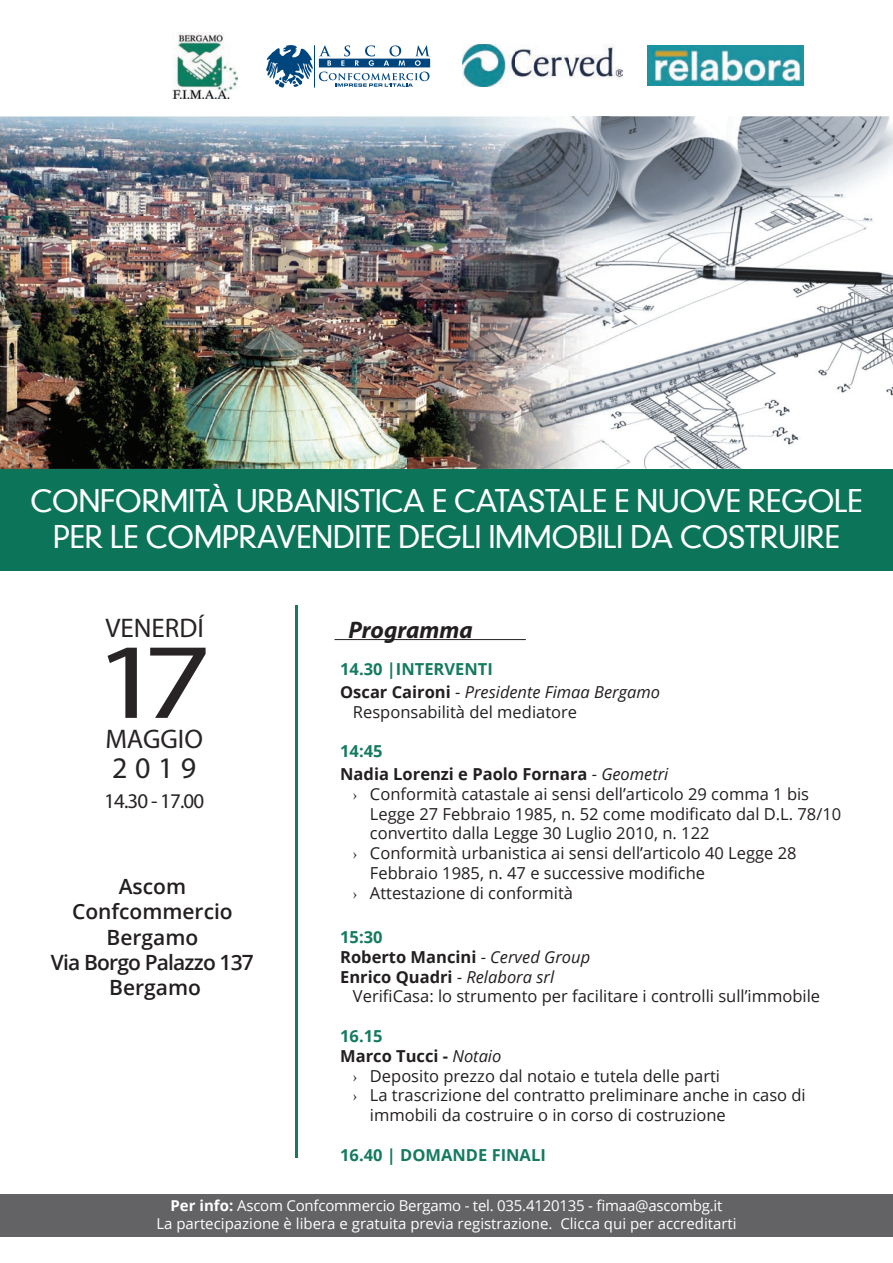
<style>
.page{position:relative;width:893px;height:1263px;background:#fff}
.page>*{position:absolute;margin:0;border:0;box-sizing:border-box;transform-origin:0 0}
.t1{font:108px "Myriad Pro";color:#282425;scale:1.25 1}
.t2{font:300 30px/36px "DIN Neuzeit Grotesk Std";letter-spacing:-.02em;color:#fff;text-align:center}
.t3{font:30px "Myriad Pro";color:#282425}
.t4{font:27px "Myriad Pro";color:#282425}
.t5{font:italic 700 24px "Myriad Pro";color:#231f20}
.t6{font:600 21px/25.2px "Open Sans";color:#231f20;text-align:center}
.t7{font:21px "Myriad Pro";letter-spacing:-.04em;color:#282425}
.t8{font:16.5px "Open Sans";color:#231f20}
.t9{font:700 16.5px/19.8px "Open Sans";color:#231f20}
.t10{font:italic 16.5px/22.8px "Open Sans";color:#231f20}
.t11{font:700 16.5px "Open Sans";color:#147a60}
.t12{font:15px/18px "Open Sans";color:#fff;text-align:center}
.s1{font-weight:700;font-style:normal;color:#147a60}
.s2{font-weight:700;font-style:normal}
.s3{font-style:normal}
.s4{color:#147a60}
.s5{font-weight:400}
.s6{font-weight:400;font-style:italic}
.s7{font-family:"Minion Pro"}
.s8{font-weight:700}
</style>
<div class="page">
<div style="left:0;top:470px;width:893px;height:101px;background:#0c7559"></div>
<hr style="left:334px;top:639px;width:192px;height:1px;background:#231f20">
<img style="left:173px;top:32px;width:65px;height:66px">
<svg style="left:266px;top:45px;width:164px;height:43px"></svg>
<img style="left:0;top:116px;width:893px;height:353px">
<img style="left:435px;top:116px;width:174px;height:353px">
<hr style="left:295px;top:605px;width:2px;height:553px;background:#147a60">
<div style="left:0;top:1194px;width:893px;height:42px;background:#636366"></div>
<img style="left:462px;top:44px;width:160px;height:43px">
<img style="left:647px;top:45px;width:157px;height:40px">
<h2 class="t2" style="left:30px;top:483px;width:834px">CONFORMITÀ URBANISTICA E CATASTALE E NUOVE REGOLE<br>PER LE COMPRAVENDITE DEGLI IMMOBILI DA COSTRUIRE</h2>
<h3 class="t4" style="left:106px;top:611px;width:100px">VENERDÍ</h3>
<h1 class="t1" style="left:94px;top:615px;width:96px">17</h1>
<h3 class="t4" style="left:106px;top:722px;width:99px">MAGGIO</h3>
<h2 class="t3" style="left:112px;top:749px;width:86px">2019</h2>
<p class="t7" style="left:104px;top:788px;width:102px">14.30 - 17.00</p>
<p class="t6" style="left:51px;top:873px;width:204px">Ascom<br>Confcommercio<br>Bergamo<br>Via Borgo Palazzo 137<br>Bergamo</p>
<h3 class="t5" style="left:348px;top:614px;width:126px">Programma</h3>
<p class="t10" style="left:340px;top:657px;width:321px"><span class="s1">14.30 |INTERVENTI<br></span><span class="s2">Oscar Caironi</span> <span class="s3">-</span> Presidente Fimaa Bergamo</p>
<p class="t8" style="left:353px;top:700px;width:226px">Responsabilità del mediatore</p>
<p class="t9" style="left:340px;top:739px;width:330px;line-height:22.8px"><span class="s4">14:45<br></span>Nadia Lorenzi e Paolo Fornara <span class="s5">-</span> <span class="s6">Geometri</span></p>
<p class="t8" style="left:353px;top:782px;width:458px"><span class="s7">›</span> Conformità catastale ai sensi dell’articolo 29 comma 1 bis</p>
<p class="t8" style="left:370px;top:802px;width:473px">Legge 27 Febbraio 1985, n. 52 come modificato dal D.L. 78/10</p>
<p class="t8" style="left:370px;top:822px;width:341px">convertito dalla Legge 30 Luglio 2010, n. 122</p>
<p class="t8" style="left:353px;top:842px;width:445px"><span class="s7">›</span> Conformità urbanistica ai sensi dell’articolo 40 Legge 28</p>
<p class="t8" style="left:370px;top:862px;width:337px">Febbraio 1985, n. 47 e successive modifiche</p>
<p class="t8" style="left:353px;top:881px;width:222px"><span class="s7">›</span> Attestazione di conformità</p>
<p class="t9" style="left:340px;top:926px;width:251px"><span class="s4">15:30<br></span>Roberto Mancini <span class="s5">-</span> <span class="s6">Cerved Group<br></span>Enrico Quadri <span class="s6">- Relabora srl</span></p>
<p class="t8" style="left:353px;top:985px;width:469px">VerifiCasa: lo strumento per facilitare i controlli sull’immobile</p>
<p class="t11" style="left:340px;top:1024px;width:44px">16.15</p>
<p class="t9" style="left:340px;top:1045px;width:163px">Marco Tucci - <span class="s6">Notaio</span></p>
<p class="t8" style="left:353px;top:1064px;width:369px"><span class="s7">›</span> Deposito prezzo dal notaio e tutela delle parti</p>
<p class="t8" style="left:353px;top:1084px;width:454px"><span class="s7">›</span> La trascrizione del contratto preliminare anche in caso di</p>
<p class="t8" style="left:370px;top:1104px;width:357px">immobili da costruire o in corso di costruzione</p>
<p class="t11" style="left:340px;top:1143px;width:207px">16.40 | DOMANDE FINALI</p>
<p class="t12" style="left:156px;top:1196px;width:582px"><span class="s8">Per info:</span> Ascom Confcommercio Bergamo - tel. 035.4120135 - fimaa@ascombg.it<br>La partecipazione è libera e gratuita previa registrazione. Clicca qui per accreditarti</p>
</div>
